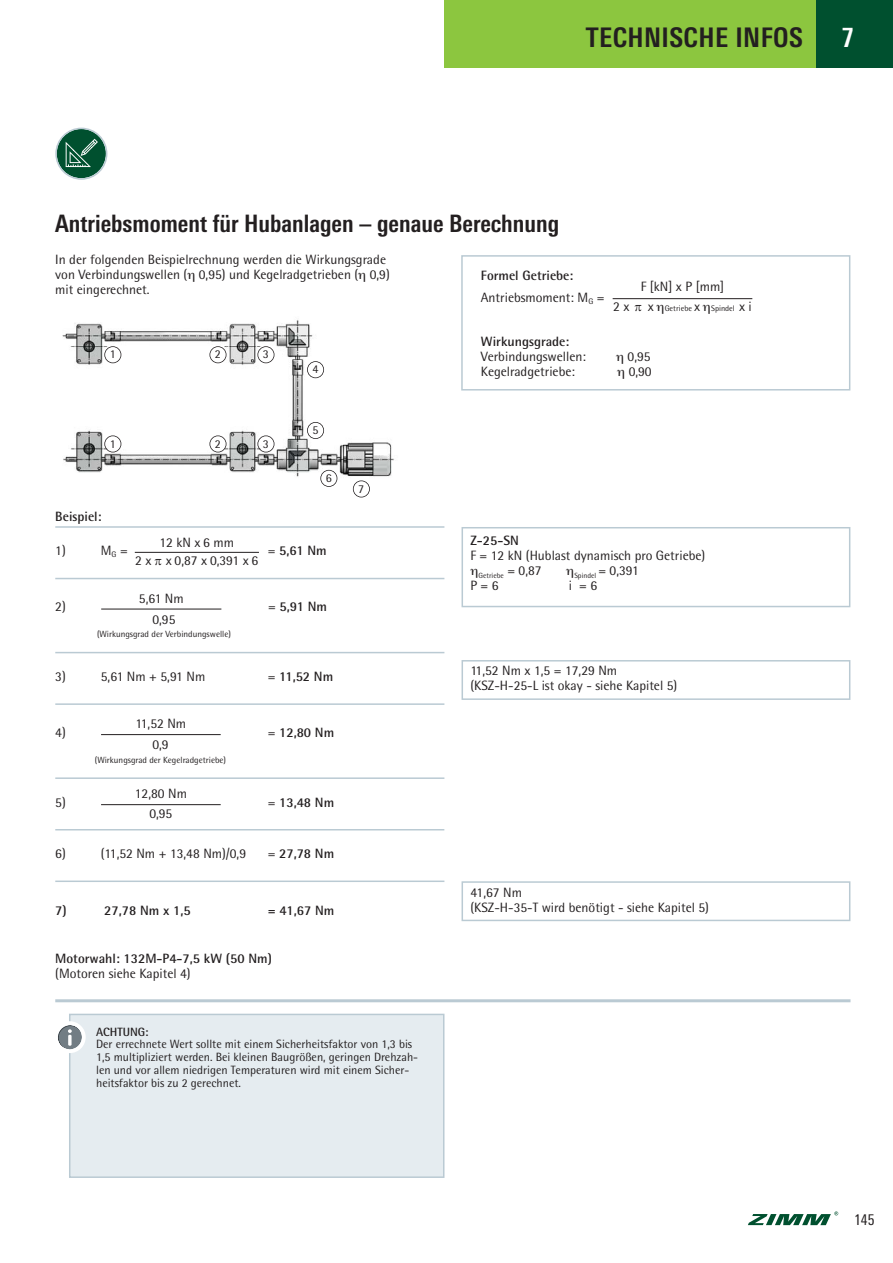
<style>
.page{position:relative;width:893px;height:1263px;background:#fff}
.page>*{position:absolute;margin:0;border:0;box-sizing:border-box;transform-origin:0 0}
.t1{font:700 condensed 27px "Linotype Univers";letter-spacing:.015em;color:#231f20}
.t2{font:700 condensed 27px "Linotype Univers";color:#fff}
.t3{font:700 condensed 24px "Linotype Univers";color:#231f20}
.t4{font:condensed 15px "Linotype Univers";color:#231f20}
.t5{font:13.5px/15px "Rotis Semi Sans";color:#231f20;text-align:center}
.t6{font:700 13.5px "Rotis Semi Sans";color:#231f20}
.t7{font:12px/12.8px "Rotis Semi Sans";color:#231f20}
.t8{font:700 12px "Rotis Semi Sans";color:#231f20}
.t9{font:9px "Rotis Semi Sans";color:#231f20}
.t10{font:8.1px "Rotis Semi Sans";color:#231f20}
.t11{font:7.5px "Rotis Semi Sans";color:#231f20}
.s1{font-weight:400}
.s2{font-size:13.5px}
</style>
<div class="page">
<div style="left:444px;top:0;width:449px;height:68px;background:#8cc63f"></div>
<div style="left:816px;top:0;width:77px;height:68px;background:#00502f"></div>
<svg style="left:748px;top:1211px;width:90px;height:14px"></svg>
<div style="left:461px;top:255px;width:389px;height:135px;border:2px solid #bacad3"></div>
<img style="left:62px;top:320px;width:332px;height:178px">
<hr style="left:613px;top:298px;width:139px;height:1px;background:#231f20">
<svg style="left:461px;top:527px;width:390px;height:173px"></svg>
<hr style="left:135px;top:552px;width:124px;height:1px;background:#231f20">
<div style="left:462px;top:881px;width:388px;height:40px;border:2px solid #bacad3"></div>
<hr style="left:101px;top:609px;width:120px;height:1px;background:#231f20">
<hr style="left:101px;top:734px;width:120px;height:1px;background:#231f20">
<hr style="left:101px;top:804px;width:120px;height:1px;background:#231f20">
<div style="left:104px;top:346px;width:17px;height:17px;border:2px solid #231f20;border-radius:50%"></div>
<div style="left:104px;top:435px;width:17px;height:17px;border:2px solid #231f20;border-radius:50%"></div>
<div style="left:209px;top:346px;width:17px;height:17px;border:2px solid #231f20;border-radius:50%"></div>
<div style="left:209px;top:435px;width:17px;height:17px;border:2px solid #231f20;border-radius:50%"></div>
<div style="left:257px;top:346px;width:17px;height:17px;border:2px solid #231f20;border-radius:50%"></div>
<div style="left:257px;top:435px;width:17px;height:17px;border:2px solid #231f20;border-radius:50%"></div>
<div style="left:307px;top:361px;width:17px;height:17px;border:2px solid #231f20;border-radius:50%"></div>
<div style="left:307px;top:422px;width:17px;height:17px;border:2px solid #231f20;border-radius:50%"></div>
<div style="left:320px;top:470px;width:17px;height:17px;border:2px solid #231f20;border-radius:50%"></div>
<div style="left:353px;top:480px;width:17px;height:17px;border:2px solid #231f20;border-radius:50%"></div>
<hr style="left:55px;top:526px;width:389px;height:2px;background:#bacad3">
<hr style="left:55px;top:578px;width:389px;height:1px;background:#bacad3">
<hr style="left:55px;top:652px;width:389px;height:1px;background:#bacad3">
<hr style="left:55px;top:703px;width:389px;height:2px;background:#bacad3">
<hr style="left:55px;top:777px;width:389px;height:2px;background:#bacad3">
<hr style="left:55px;top:829px;width:389px;height:1px;background:#bacad3">
<hr style="left:55px;top:880px;width:389px;height:2px;background:#bacad3">
<div style="left:70px;top:1015px;width:373px;height:161px;background:#e5ecf0"></div>
<div style="left:69px;top:1014px;width:375px;height:164px;border:2px solid #bacad3"></div>
<svg style="left:58px;top:1021px;width:28px;height:32px"></svg>
<hr style="left:55px;top:999px;width:795px;height:3px;background:#bacad3">
<svg style="left:55px;top:128px;width:52px;height:52px"></svg>
<svg style="left:470px;top:569px;width:7px;height:9px"></svg>
<svg style="left:566px;top:569px;width:7px;height:9px"></svg>
<h1 class="t1" style="left:586px;top:27px;width:218px">TECHNISCHE INFOS</h1>
<h1 class="t2" style="left:841px;top:27px;width:14px">7</h1>
<h2 class="t3" style="left:55px;top:214px;width:506px">Antriebsmoment für Hubanlagen – genaue Berechnung</h2>
<p class="t5" style="left:55px;top:253px;width:336px;text-align:left">In der folgenden Beispielrechnung werden die Wirkungsgrade von Verbindungswellen ( 0,95) und Kegelradgetrieben ( 0,9) mit eingerechnet.</p>
<p class="t7" style="left:110px;top:349px;width:8px">1</p>
<p class="t7" style="left:110px;top:438px;width:8px">1</p>
<p class="t7" style="left:215px;top:349px;width:8px">2</p>
<p class="t7" style="left:215px;top:438px;width:8px">2</p>
<p class="t7" style="left:263px;top:349px;width:8px">3</p>
<p class="t7" style="left:263px;top:438px;width:8px">3</p>
<p class="t7" style="left:312px;top:364px;width:8px">4</p>
<p class="t7" style="left:312px;top:424px;width:8px">5</p>
<p class="t7" style="left:326px;top:472px;width:8px">6</p>
<p class="t6" style="left:55px;top:509px;width:48px">Beispiel:</p>
<p class="t5" style="left:55px;top:543px;width:12px">1)</p>
<p class="t5" style="left:101px;top:543px;width:28px">M<sub>G</sub> =</p>
<p class="t6" style="left:268px;top:543px;width:60px"><span class="s1">=</span> 5,61 Nm</p>
<p class="t5" style="left:135px;top:535px;width:125px;line-height:17.1px">12 kN x 6 mm<br>2 x x 0,87 x 0,391 x 6</p>
<p class="t5" style="left:139px;top:588px;width:46px;line-height:21px">5,61 Nm<br>0,95</p>
<p class="t9" style="left:97px;top:630px;width:135px">(Wirkungsgrad der Verbindungswelle)</p>
<p class="t5" style="left:55px;top:600px;width:12px">2)</p>
<p class="t6" style="left:268px;top:599px;width:60px"><span class="s1">=</span> 5,91 Nm</p>
<p class="t7" style="left:358px;top:483px;width:8px">7</p>
<p class="t6" style="left:481px;top:268px;width:94px">Formel Getriebe:</p>
<p class="t5" style="left:481px;top:291px;width:125px">Antriebsmoment: M<sub>G</sub> =</p>
<p class="t5" style="left:641px;top:280px;width:85px">F [kN] x P [mm]</p>
<p class="t5" style="left:613px;top:299px;width:18px">2 x</p>
<p class="t10" style="left:648px;top:305px;width:106px"><span class="s2">x</span> Getriebe <span class="s2">x</span> Spindel <span class="s2">x i</span></p>
<p class="t6" style="left:481px;top:334px;width:90px">Wirkungsgrade:</p>
<p class="t5" style="left:481px;top:350px;width:107px">Verbindungswellen:</p>
<p class="t5" style="left:628px;top:350px;width:25px">0,95</p>
<p class="t5" style="left:481px;top:365px;width:96px">Kegelradgetriebe:</p>
<p class="t5" style="left:629px;top:365px;width:25px">0,90</p>
<p class="t6" style="left:470px;top:533px;width:50px">Z-25-SN</p>
<p class="t5" style="left:470px;top:549px;width:236px">F = 12 kN (Hublast dynamisch pro Getriebe)</p>
<p class="t11" style="left:478px;top:572px;width:65px">Getriebe <sup>=</sup> <sup>0,87</sup></p>
<p class="t11" style="left:574px;top:572px;width:66px">Spindel <sup>=</sup> <sup>0,391</sup></p>
<p class="t5" style="left:470px;top:579px;width:30px">P = 6</p>
<p class="t5" style="left:569px;top:579px;width:30px">i = 6</p>
<p class="t5" style="left:55px;top:670px;width:12px">3)</p>
<p class="t5" style="left:101px;top:670px;width:106px">5,61 Nm + 5,91 Nm</p>
<p class="t6" style="left:268px;top:669px;width:67px"><span class="s1">=</span> 11,52 Nm</p>
<p class="t5" style="left:470px;top:664px;width:208px;text-align:left">11,52 Nm x 1,5 = 17,29 Nm (KSZ-H-25-L ist okay - siehe Kapitel 5)</p>
<p class="t5" style="left:136px;top:714px;width:52px;line-height:21px">11,52 Nm<br>0,9</p>
<p class="t9" style="left:95px;top:756px;width:133px">(Wirkungsgrad der Kegelradgetriebe)</p>
<p class="t5" style="left:55px;top:726px;width:12px">4)</p>
<p class="t6" style="left:268px;top:725px;width:68px"><span class="s1">=</span> 12,80 Nm</p>
<p class="t5" style="left:135px;top:784px;width:54px;line-height:20px">12,80 Nm<br>0,95</p>
<p class="t5" style="left:55px;top:796px;width:12px">5)</p>
<p class="t6" style="left:268px;top:795px;width:68px"><span class="s1">=</span> 13,48 Nm</p>
<p class="t5" style="left:55px;top:847px;width:12px">6)</p>
<p class="t5" style="left:101px;top:847px;width:147px">(11,52 Nm + 13,48 Nm)/0,9</p>
<p class="t6" style="left:268px;top:846px;width:68px"><span class="s1">=</span> 27,78 Nm</p>
<p class="t6" style="left:55px;top:903px;width:13px">7)</p>
<p class="t6" style="left:104px;top:903px;width:88px">27,78 Nm x 1,5</p>
<p class="t6" style="left:268px;top:903px;width:68px">= 41,67 Nm</p>
<p class="t6" style="left:55px;top:951px;width:218px">Motorwahl: 132M-P4-7,5 kW (50 Nm)</p>
<p class="t5" style="left:55px;top:967px;width:137px">(Motoren siehe Kapitel 4)</p>
<p class="t8" style="left:96px;top:1025px;width:54px">ACHTUNG:</p>
<p class="t7" style="left:96px;top:1039px;width:324px">Der errechnete Wert sollte mit einem Sicherheitsfaktor von 1,3 bis 1,5 multipliziert werden. Bei kleinen Baugrößen, geringen Drehzah&shy;len und vor allem niedrigen Temperaturen wird mit einem Sicher&shy;heitsfaktor bis zu 2 gerechnet.</p>
<p class="t5" style="left:470px;top:885px;width:240px;text-align:left">41,67 Nm<br>(KSZ-H-35-T wird benötigt - siehe Kapitel 5)</p>
<p class="t4" style="left:854px;top:1211px;width:22px">145</p>
</div>
